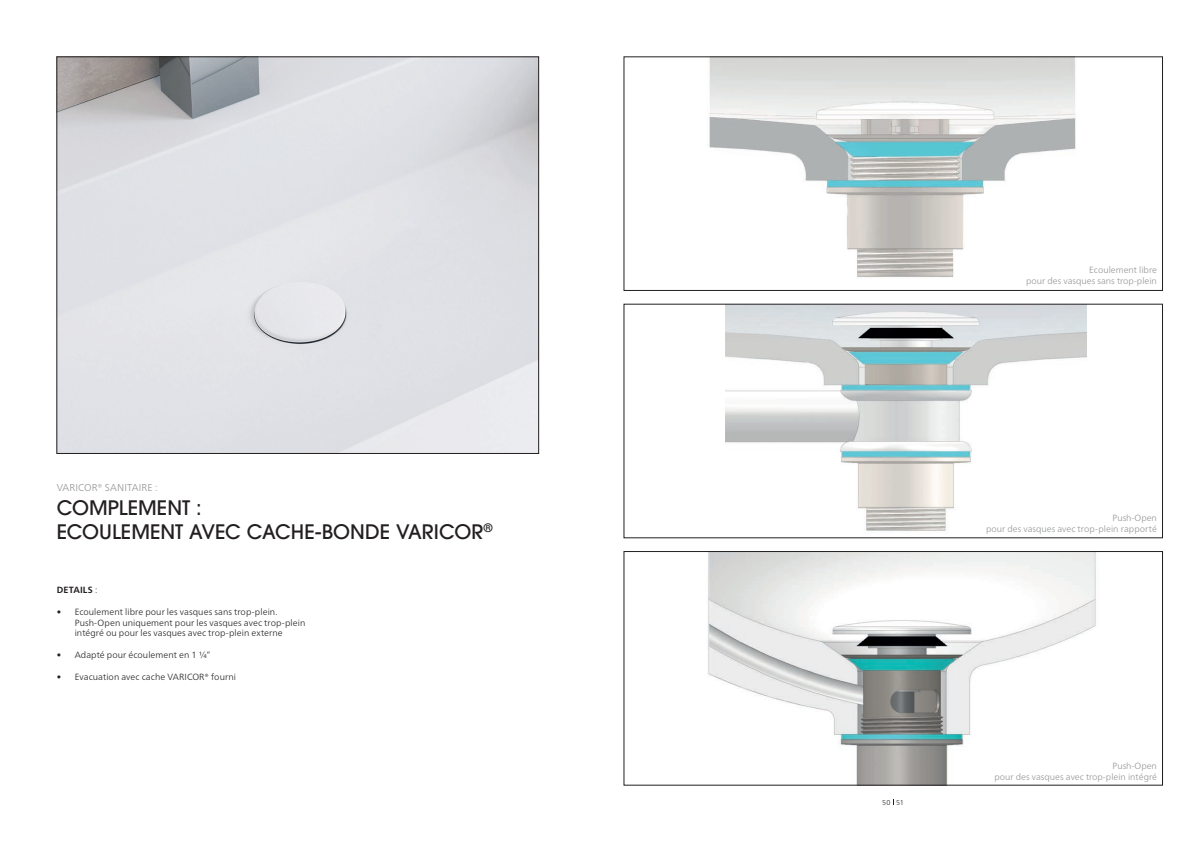
<style>
.page{position:relative;width:1191px;height:842px;background:#fff}
.page>*{position:absolute;margin:0;border:0;box-sizing:border-box;transform-origin:0 0}
.t1{font:500 20px/24px "ITC Avant Garde Pro";color:#231f20}
.t2{font:300 10px "Frutiger Neue LT Pro";letter-spacing:.015em;color:#939598}
.t3{font:300 9px/10.8px "Frutiger Neue LT Pro";letter-spacing:.01em;color:#231f20}
.t4{font:300 9px/10.8px "Frutiger Neue LT Pro";color:#939598;text-align:right}
.t5{font:700 9px "Frutiger Neue LT Pro";color:#231f20}
.t6{font:300 7px "Frutiger Neue LT Pro";color:#231f20}
.s1{font-weight:300}
</style>
<div class="page">
<img style="left:59px;top:59px;width:478px;height:393px">
<img style="left:709px;top:59px;width:367px;height:219px">
<div style="left:624px;top:57px;width:538px;height:234px;border:1px solid #231f20"></div>
<img style="left:726px;top:306px;width:360px;height:225px">
<img style="left:708px;top:553px;width:388px;height:230px">
<div style="left:624px;top:551px;width:538px;height:234px;border:1px solid #231f20"></div>
<p class="t2" style="left:57px;top:481px;width:102px">VARICOR® SANITAIRE :</p>
<h1 class="t1" style="left:57px;top:496px;width:437px">COMPLEMENT :<br>ECOULEMENT AVEC CACHE-BONDE VARICOR<sup>®</sup></h1>
<p class="t5" style="left:57px;top:585px;width:42px">DETAILS <span class="s1">:</span></p>
<p class="t3" style="left:75px;top:606px;width:232px;text-indent:-18px">• Ecoulement libre pour les vasques sans trop-plein.<br>Push-Open uniquement pour les vasques avec trop-plein intégré ou pour les vasques avec trop-plein externe</p>
<p class="t3" style="left:57px;top:649px;width:155px">• Adapté pour écoulement en 1 ¼“</p>
<p class="t3" style="left:57px;top:671px;width:181px">• Evacuation avec cache VARICOR® fourni</p>
<p class="t4" style="left:1026px;top:265px;width:132px">Ecoulement libre<br>pour des vasques sans trop-plein</p>
<p class="t4" style="left:986px;top:513px;width:172px">Push-Open<br>pour des vasques avec trop-plein rapporté</p>
<p class="t6" style="left:882px;top:798px;width:23px">50 51</p>
<p class="t4" style="left:994px;top:760px;width:164px">Push-Open<br>pour des vasques avec trop-plein intégré</p>
<p class="t4" style="left:1009px;top:771px;width:149px">für Becken mit integ iertem Überlauf</p>
</div>
